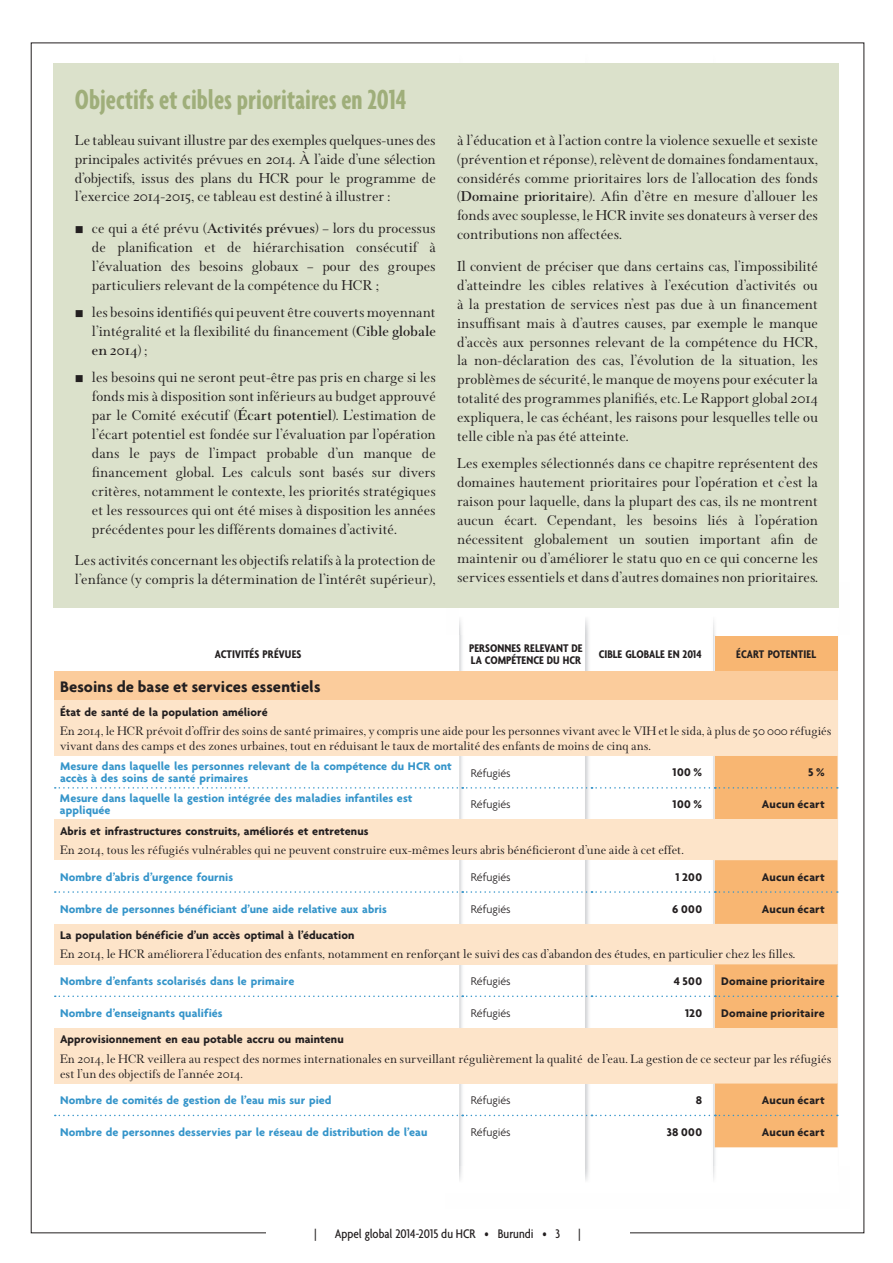
<style>
.page{position:relative;width:893px;height:1263px;background:#fff}
.page>*{position:absolute;margin:0;border:0;box-sizing:border-box;transform-origin:0 0}
.t1{font:700 extra-condensed 30px "Agenda";color:#9fae7a}
.t2{font:700 16.5px "Agenda";letter-spacing:.005em;color:#231f20}
.t3{font:15.75px/18.9px "Wessex";color:#231f20;text-align:justify}
.t4{font:13.5px/15px "Wessex";color:#231f20}
.t5{font:500 condensed 13.5px "Agenda";letter-spacing:-.005em;color:#231f20}
.t6{font:700 12px/12px "Agenda";letter-spacing:.005em;color:#3695ca}
.t7{font:700 12px "Agenda";letter-spacing:.01em;color:#231f20}
.t8{font:700 condensed 12px/12px "Agenda";letter-spacing:.005em;color:#231f20}
.t9{font:300 12px "Agenda";color:#231f20}
.s1{font-weight:600}
</style>
<div class="page">
<img style="left:586px;top:635px;width:1px;height:531px">
<img style="left:459px;top:619px;width:256px;height:16px">
<img style="left:586px;top:583px;width:1px;height:52px">
<div style="left:715px;top:637px;width:123px;height:34px;background:#f8b672"></div>
<div style="left:54px;top:671px;width:784px;height:30px;background:#fbcc9c"></div>
<div style="left:54px;top:701px;width:784px;height:55px;background:#fde4c9"></div>
<svg style="left:55px;top:756px;width:783px;height:64px"></svg>
<div style="left:54px;top:820px;width:784px;height:40px;background:#fde4c9"></div>
<svg style="left:55px;top:860px;width:783px;height:64px"></svg>
<div style="left:54px;top:924px;width:784px;height:40px;background:#fde4c9"></div>
<svg style="left:55px;top:964px;width:783px;height:64px"></svg>
<div style="left:54px;top:1028px;width:784px;height:55px;background:#fde4c9"></div>
<svg style="left:55px;top:1083px;width:783px;height:64px"></svg>
<div style="left:54px;top:64px;width:785px;height:544px;background:#dbe1cb"></div>
<svg style="left:459px;top:1166px;width:256px;height:15px"></svg>
<h1 class="t1" style="left:75px;top:82px;width:333px">Objectifs et cibles prioritaires en 2014</h1>
<p class="t3" style="left:75px;top:131px;width:362px">Le tableau suivant illustre par des exemples quelques-unes des principales activités prévues en 2014. À l’aide d’une sélection d’objectifs, issus des plans du HCR pour le programme de l’exercice 2014-2015, ce tableau est destiné à illustrer :</p>
<p class="t3" style="left:92px;top:219px;width:345px;text-indent:-17px">■ ce qui a été prévu (<span class="s1">Activités prévues</span>) – lors du processus de planification et de hiérarchisation consécutif à l’évaluation des besoins globaux – pour des groupes particuliers relevant de la compétence du HCR ;</p>
<p class="t3" style="left:92px;top:303px;width:345px;text-indent:-17px">■ les besoins identifiés qui peuvent être couverts moyennant l’intégralité et la flexibilité du financement (<span class="s1">Cible globale en 2014</span>) ;</p>
<p class="t3" style="left:92px;top:368px;width:345px;text-indent:-17px">■ les besoins qui ne seront peut-être pas pris en charge si les fonds mis à disposition sont inférieurs au budget approuvé par le Comité exécutif (<span class="s1">Écart potentiel</span>). L’estimation de l’écart potentiel est fondée sur l’évaluation par l’opération dans le pays de l’impact probable d’un manque de financement global. Les calculs sont basés sur divers critères, notamment le contexte, les priorités stratégiques et les ressources qui ont été mises à disposition les années précédentes pour les différents domaines d’activité.</p>
<p class="t3" style="left:75px;top:551px;width:362px">Les activités concernant les objectifs relatifs à la protection de l’enfance (y compris la détermination de l’intérêt supérieur),</p>
<p class="t3" style="left:457px;top:131px;width:362px">à l’éducation et à l’action contre la violence sexuelle et sexiste (prévention et réponse), relèvent de domaines fondamentaux, considérés comme prioritaires lors de l’allocation des fonds (<span class="s1">Domaine prioritaire</span>). Afin d’être en mesure d’allouer les fonds avec souplesse, le HCR invite ses donateurs à verser des contributions non affectées.</p>
<p class="t3" style="left:457px;top:257px;width:362px">Il convient de préciser que dans certains cas, l’impossibilité d’atteindre les cibles relatives à l’exécution d’activités ou à la prestation de services n’est pas due à un financement insuffisant mais à d’autres causes, par exemple le manque d’accès aux personnes relevant de la compétence du HCR, la non-déclaration des cas, l’évolution de la situation, les problèmes de sécurité, le manque de moyens pour exécuter la totalité des programmes planifiés, etc. Le Rapport global 2014 expliquera, le cas échéant, les raisons pour lesquelles telle ou telle cible n’a pas été atteinte.</p>
<p class="t3" style="left:457px;top:454px;width:362px">Les exemples sélectionnés dans ce chapitre représentent des domaines hautement prioritaires pour l’opération et c’est la raison pour laquelle, dans la plupart des cas, ils ne montrent aucun écart. Cependant, les besoins liés à l’opération nécessitent globalement un soutien important afin de maintenir ou d’améliorer le statu quo en ce qui concerne les services essentiels et dans d’autres domaines non prioritaires.</p>
<p class="t8" style="left:215px;top:648px;width:88px">ACTIVITÉS PRÉVUES</p>
<p class="t8" style="left:469px;top:642px;width:115px">PERSONNES RELEVANT DE<br>LA COMPÉTENCE DU HCR</p>
<p class="t8" style="left:599px;top:648px;width:104px">CIBLE GLOBALE EN 2014</p>
<p class="t8" style="left:736px;top:648px;width:81px">ÉCART POTENTIEL</p>
<p class="t2" style="left:60px;top:677px;width:262px">Besoins de base et services essentiels</p>
<p class="t7" style="left:60px;top:704px;width:209px">État de santé de la population amélioré</p>
<p class="t4" style="left:60px;top:723px;width:773px">En 2014, le HCR prévoit d’offrir des soins de santé primaires, y compris une aide pour les personnes vivant avec le VIH et le sida, à plus de 50 000 réfugiés vivant dans des camps et des zones urbaines, tout en réduisant le taux de mortalité des enfants de moins de cinq ans.</p>
<p class="t6" style="left:60px;top:760px;width:393px">Mesure dans laquelle les personnes relevant de la compétence du HCR ont accès à des soins de santé primaires</p>
<p class="t9" style="left:471px;top:766px;width:41px">Réfugiés</p>
<p class="t7" style="left:673px;top:765px;width:31px">100 %</p>
<p class="t7" style="left:808px;top:765px;width:18px">5 %</p>
<p class="t6" style="left:60px;top:792px;width:354px">Mesure dans laquelle la gestion intégrée des maladies infantiles est appliquée</p>
<p class="t9" style="left:471px;top:797px;width:41px">Réfugiés</p>
<p class="t7" style="left:673px;top:797px;width:31px">100 %</p>
<p class="t7" style="left:762px;top:797px;width:64px">Aucun écart</p>
<p class="t7" style="left:60px;top:824px;width:310px">Abris et infrastructures construits, améliorés et entretenus</p>
<p class="t4" style="left:60px;top:843px;width:625px">En 2014, tous les réfugiés vulnérables qui ne peuvent construire eux-mêmes leurs abris bénéficieront d’une aide à cet effet.</p>
<p class="t6" style="left:60px;top:870px;width:175px">Nombre d’abris d’urgence fournis</p>
<p class="t9" style="left:471px;top:870px;width:41px">Réfugiés</p>
<p class="t7" style="left:675px;top:869px;width:28px">1 200</p>
<p class="t7" style="left:762px;top:869px;width:64px">Aucun écart</p>
<p class="t6" style="left:60px;top:902px;width:328px">Nombre de personnes bénéficiant d’une aide relative aux abris</p>
<p class="t9" style="left:471px;top:902px;width:41px">Réfugiés</p>
<p class="t7" style="left:672px;top:901px;width:31px">6 000</p>
<p class="t7" style="left:762px;top:901px;width:64px">Aucun écart</p>
<p class="t7" style="left:60px;top:928px;width:296px">La population bénéficie d’un accès optimal à l’éducation</p>
<p class="t4" style="left:60px;top:947px;width:737px">En 2014, le HCR améliorera l’éducation des enfants, notamment en renforçant le suivi des cas d’abandon des études, en particulier chez les filles.</p>
<p class="t6" style="left:60px;top:975px;width:236px">Nombre d’enfants scolarisés dans le primaire</p>
<p class="t9" style="left:471px;top:974px;width:41px">Réfugiés</p>
<p class="t7" style="left:674px;top:974px;width:30px">4 500</p>
<p class="t7" style="left:721px;top:974px;width:105px">Domaine prioritaire</p>
<p class="t6" style="left:60px;top:1007px;width:164px">Nombre d’enseignants qualifiés</p>
<p class="t9" style="left:471px;top:1006px;width:41px">Réfugiés</p>
<p class="t7" style="left:685px;top:1005px;width:18px">120</p>
<p class="t7" style="left:721px;top:1005px;width:105px">Domaine prioritaire</p>
<p class="t7" style="left:60px;top:1032px;width:285px">Approvisionnement en eau potable accru ou maintenu</p>
<p class="t4" style="left:60px;top:1051px;width:773px">En 2014, le HCR veillera au respect des normes internationales en surveillant régulièrement la qualité de l’eau. La gestion de ce secteur par les réfugiés est l’un des objectifs de l’année 2014.</p>
<p class="t6" style="left:60px;top:1094px;width:273px">Nombre de comités de gestion de l’eau mis sur pied</p>
<p class="t9" style="left:471px;top:1093px;width:41px">Réfugiés</p>
<p class="t7" style="left:696px;top:1093px;width:8px">8</p>
<p class="t7" style="left:762px;top:1093px;width:64px">Aucun écart</p>
<p class="t6" style="left:60px;top:1126px;width:369px">Nombre de personnes desservies par le réseau de distribution de l’eau</p>
<p class="t9" style="left:471px;top:1125px;width:41px">Réfugiés</p>
<p class="t7" style="left:667px;top:1125px;width:37px">38 000</p>
<p class="t7" style="left:762px;top:1125px;width:64px">Aucun écart</p>
<p class="t5" style="left:314px;top:1225px;width:4px">|</p>
<p class="t5" style="left:335px;top:1225px;width:227px">Appel global 2014-2015 du HCR • Burundi • 3</p>
<p class="t5" style="left:578px;top:1225px;width:4px">|</p>
</div>
